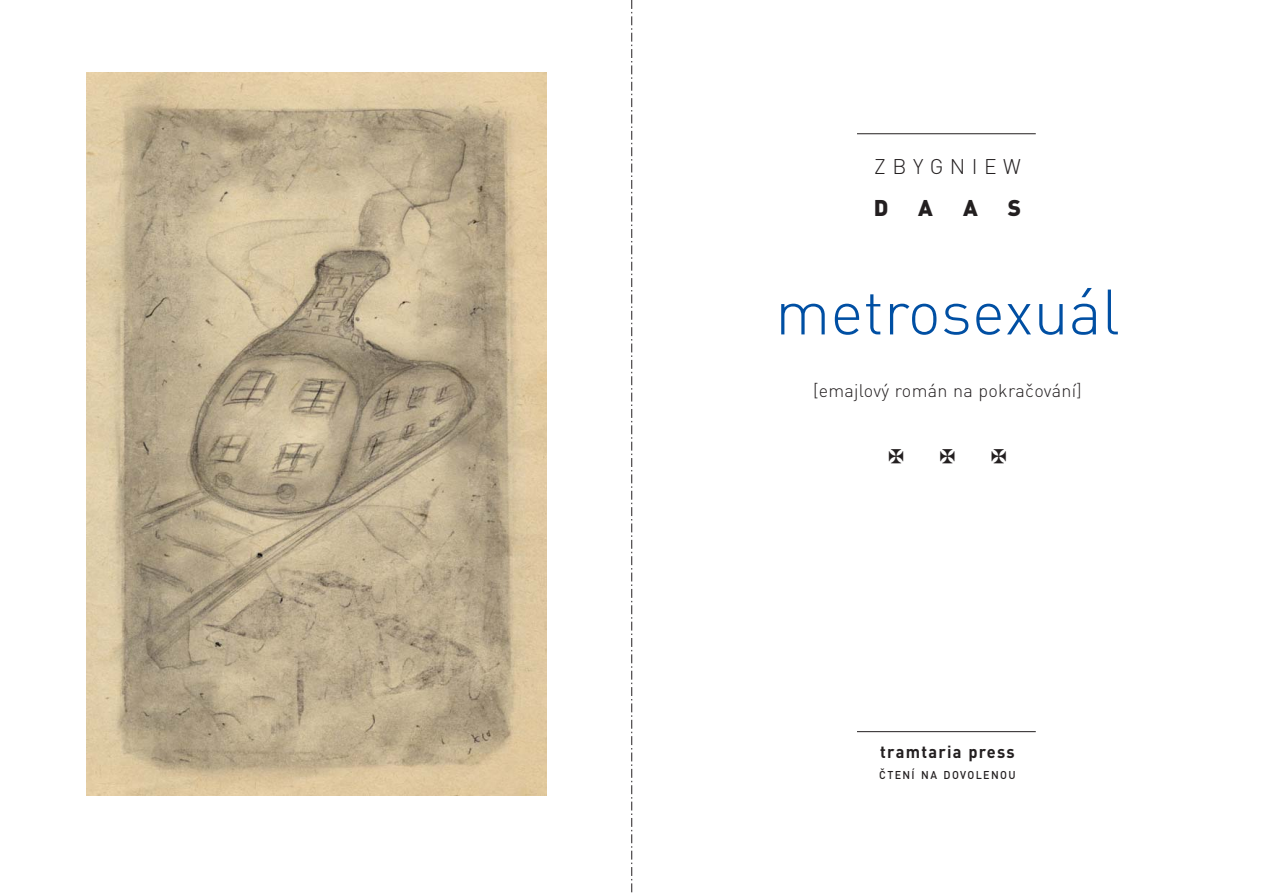
<style>
.page{position:relative;width:1262px;height:893px;background:#fff}
.page>*{position:absolute;margin:0;border:0;box-sizing:border-box;transform-origin:0 0}
.t1{font:300 63px "DINCE";color:#004fa3}
.t2{font:900 22.5px "DINCE";color:#231f20}
.t3{font:300 21px "DINCE";letter-spacing:.31em;color:#231f20}
.t4{font:300 18px "DINCE";letter-spacing:.015em;color:#231f20}
.t5{font:700 17.25px "DINCE";letter-spacing:.075em;color:#231f20;scale:.95 1}
.t6{font:500 11.25px "DINCE";letter-spacing:.13em;color:#231f20;scale:.95 1}
</style>
<div class="page">
<svg style="left:631px;top:0;width:1px;height:892px"></svg>
<hr style="left:857px;top:731px;width:178px;height:1px;background:#231f20">
<hr style="left:857px;top:133px;width:178px;height:1px;background:#231f20">
<img style="left:87px;top:72px;width:460px;height:723px">
<p class="t3" style="left:874px;top:159px;width:148px">ZBYGNIEW</p>
<p class="t2" style="left:874px;top:200px;width:16px">D</p>
<p class="t2" style="left:918px;top:200px;width:16px">A</p>
<p class="t2" style="left:963px;top:200px;width:16px">A</p>
<p class="t2" style="left:1007px;top:200px;width:15px">S</p>
<h1 class="t1" style="left:775px;top:289px;width:346px">metrosexuál</h1>
<p class="t4" style="left:813px;top:384px;width:270px">[emajlový román na pokračování]</p>
<p class="t5" style="left:880px;top:745px;width:143px">tramtaria press</p>
<p class="t6" style="left:879px;top:771px;width:145px">ČTENÍ NA DOVOLENOU</p>
</div>
